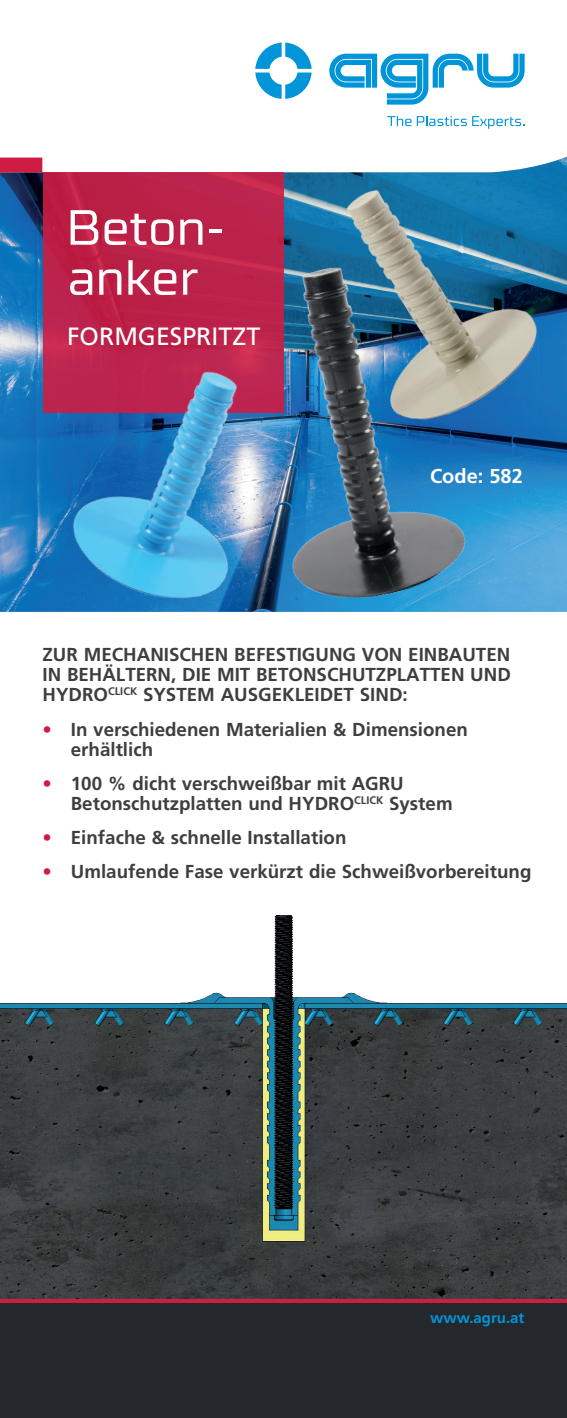
<style>
.page{position:relative;width:567px;height:1418px;background:#fff}
.page>*{position:absolute;margin:0;border:0;box-sizing:border-box;transform-origin:0 0}
.t1{font:300 50px/50px "Cube Pro";color:#fff}
.t2{font:25px "Frutiger LT Std";color:#fff}
.t3{font:700 20px "Frutiger LT Std";color:#fff}
.t4{font:700 18.75px/20px "Frutiger LT Std";color:#3e3e3f}
.t5{font:700 15px "Frutiger LT Std";color:#0095d9}
.s1{color:#cf1c43}
</style>
<div class="page">
<img style="left:0;top:157px;width:567px;height:455px">
<img style="left:0;top:915px;width:567px;height:384px">
<div style="left:0;top:1302px;width:567px;height:115px;background:#24282c"></div>
<hr style="left:0;top:1299px;width:567px;height:3px;background:#cf1c43">
<div style="left:0;top:158px;width:42px;height:14px;background:#cf1c43"></div>
<svg style="left:255px;top:43px;width:57px;height:56px"></svg>
<svg style="left:329px;top:54px;width:196px;height:51px"></svg>
<img style="left:247px;top:116px;width:320px;height:345px">
<img style="left:168px;top:169px;width:332px;height:443px">
<svg style="left:43px;top:172px;width:240px;height:109px;background:#bc2148"></svg>
<img style="left:23px;top:281px;width:328px;height:331px">
<h1 class="t1" style="left:67px;top:202px;width:159px">Beton&shy;anker</h1>
<h2 class="t2" style="left:67px;top:321px;width:195px">FORMGESPRITZT</h2>
<p class="t3" style="left:430px;top:464px;width:94px">Code: 582</p>
<p class="t4" style="left:43px;top:645px;width:470px;text-align:justify">ZUR MECHANISCHEN BEFESTIGUNG VON EINBAUTEN IN BEHÄLTERN, DIE MIT BETONSCHUTZPLATTEN UND HYDRO<sup>CLICK</sup> SYSTEM AUSGEKLEIDET SIND:</p>
<p class="t4" style="left:71px;top:719px;width:398px;text-indent:-28px"><span class="s1">•</span> In verschiedenen Materialien &amp; Dimensionen erhältlich</p>
<p class="t4" style="left:71px;top:773px;width:383px;text-indent:-28px"><span class="s1">•</span> 100 % dicht verschweißbar mit AGRU<br>Betonschutzplatten und HYDRO<sup>CLICK</sup> System</p>
<p class="t4" style="left:43px;top:827px;width:305px"><span class="s1">•</span> Einfache &amp; schnelle Installation</p>
<p class="t4" style="left:43px;top:861px;width:490px"><span class="s1">•</span> Umlaufende Fase verkürzt die Schweißvorbereitung</p>
<p class="t5" style="left:430px;top:1308px;width:96px">www.agru.at</p>
</div>
